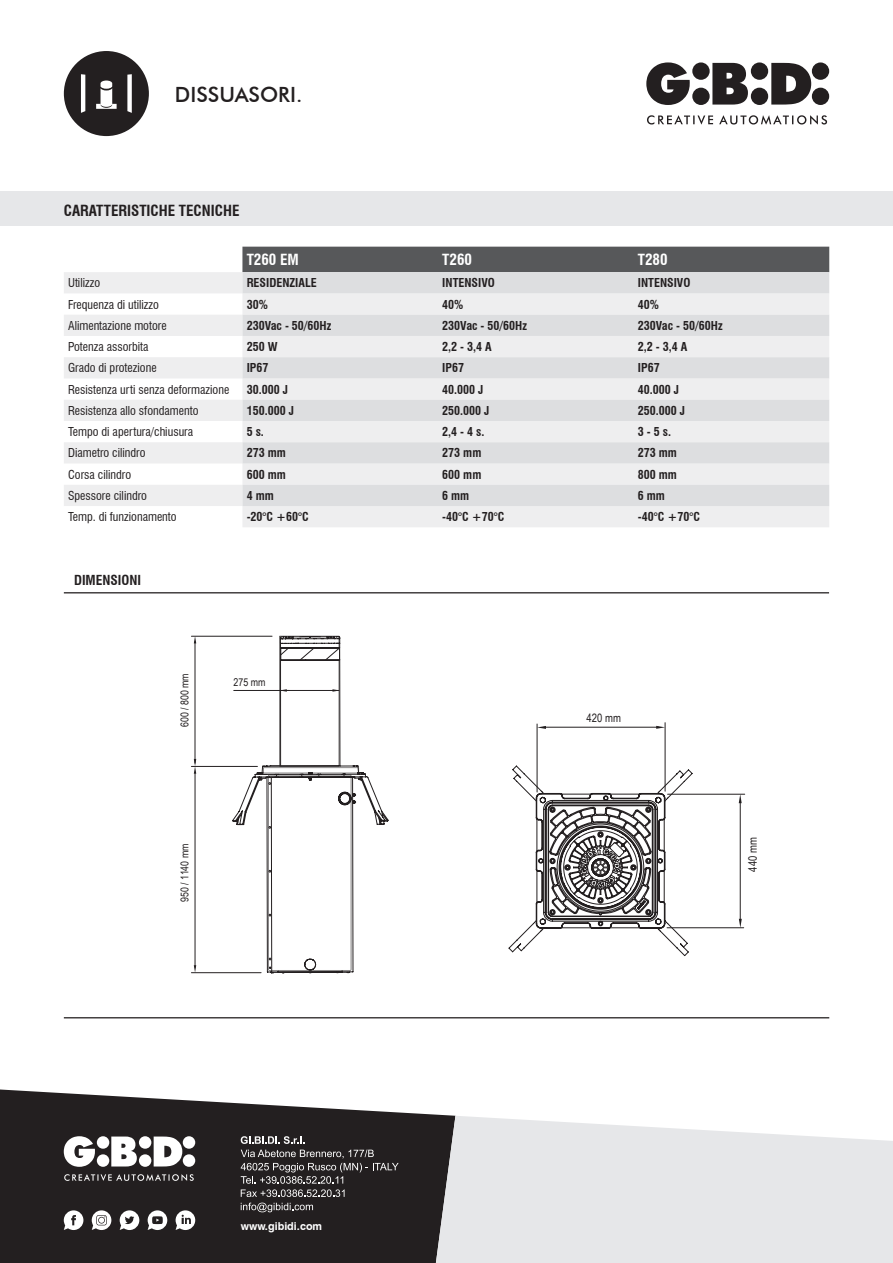
<style>
.page{position:relative;width:893px;height:1263px;background:#fff}
.page>*{position:absolute;margin:0;border:0;box-sizing:border-box;transform-origin:0 0}
.t1{font:500 21px "Futura BT";color:#231f20}
.t2{font:700 condensed 15px "Swiss 721 BT";color:#231f20}
.t3{font:700 condensed 15px "Swiss 721 BT";color:#fff}
.t4{font:700 condensed 13.5px "Swiss 721 BT";color:#231f20}
.t5{font:700 condensed 12px "Swiss 721 BT";color:#231f20}
.t6{font:condensed 12px "Swiss 721 BT";color:#231f20}
.t7{font:11.55px "Arial Narrow";color:#231f20}
.t8{font:10.8px "Arial Narrow";color:#231f20}
.t9{font:700 10.8px "Swiss 721 BT";color:#fff}
</style>
<div class="page">
<svg style="left:0;top:1089px;width:455px;height:174px;background:#3b3738"></svg>
<svg style="left:64px;top:1136px;width:131px;height:45px"></svg>
<svg style="left:64px;top:1210px;width:19px;height:20px"></svg>
<svg style="left:148px;top:1210px;width:19px;height:20px"></svg>
<svg style="left:176px;top:1210px;width:19px;height:20px"></svg>
<svg style="left:120px;top:1210px;width:19px;height:20px"></svg>
<svg style="left:92px;top:1210px;width:19px;height:20px"></svg>
<svg style="left:241px;top:1136px;width:158px;height:76px;background:#3e3a3b"></svg>
<svg style="left:434px;top:1116px;width:459px;height:147px;background:#e3e3e5"></svg>
<div style="left:0;top:191px;width:893px;height:34px;background:#e6e7e9"></div>
<svg style="left:646px;top:62px;width:183px;height:63px"></svg>
<div style="left:64px;top:51px;width:85px;height:85px;background:#231f20;border-radius:50%"></div>
<svg style="left:81px;top:74px;width:51px;height:39px"></svg>
<div style="left:242px;top:247px;width:587px;height:25px;background:#57585a"></div>
<svg style="left:64px;top:272px;width:765px;height:255px;fill:#eeeeef"></svg>
<svg style="left:242px;top:272px;width:587px;height:234px;background:#e4e5e6"></svg>
<hr style="left:64px;top:1017px;width:765px;height:1px;background:#231f20">
<hr style="left:667px;top:927px;width:77px;height:1px;background:#231f20">
<svg style="left:739px;top:919px;width:3px;height:9px"></svg>
<svg style="left:739px;top:795px;width:3px;height:8px"></svg>
<svg style="left:656px;top:726px;width:9px;height:3px"></svg>
<hr style="left:668px;top:794px;width:77px;height:1px;background:#231f20">
<hr style="left:740px;top:801px;width:1px;height:119px;background:#231f20">
<hr style="left:537px;top:724px;width:1px;height:68px;background:#231f20">
<hr style="left:665px;top:723px;width:1px;height:68px;background:#231f20">
<hr style="left:544px;top:727px;width:115px;height:1px;background:#231f20">
<svg style="left:537px;top:726px;width:9px;height:3px"></svg>
<hr style="left:191px;top:766px;width:66px;height:1px;background:#231f20">
<hr style="left:191px;top:636px;width:81px;height:1px;background:#231f20">
<hr style="left:195px;top:642px;width:1px;height:121px;background:#231f20">
<svg style="left:194px;top:759px;width:2px;height:15px"></svg>
<svg style="left:194px;top:636px;width:2px;height:7px"></svg>
<svg style="left:194px;top:965px;width:2px;height:7px"></svg>
<hr style="left:195px;top:773px;width:1px;height:194px;background:#231f20">
<hr style="left:191px;top:972px;width:70px;height:1px;background:#231f20">
<svg style="left:241px;top:636px;width:145px;height:338px"></svg>
<svg style="left:508px;top:765px;width:185px;height:191px"></svg>
<hr style="left:64px;top:592px;width:765px;height:1px;background:#231f20">
<h1 class="t1" style="left:175px;top:81px;width:129px">DISSUASORI.</h1>
<p class="t2" style="left:64px;top:202px;width:177px">CARATTERISTICHE TECNICHE</p>
<p class="t3" style="left:247px;top:251px;width:54px">T260 EM</p>
<p class="t3" style="left:442px;top:251px;width:31px">T260</p>
<p class="t3" style="left:638px;top:251px;width:31px">T280</p>
<p class="t6" style="left:68px;top:276px;width:34px">Utilizzo</p>
<p class="t5" style="left:247px;top:276px;width:72px">RESIDENZIALE</p>
<p class="t5" style="left:442px;top:276px;width:54px">INTENSIVO</p>
<p class="t5" style="left:638px;top:276px;width:54px">INTENSIVO</p>
<p class="t6" style="left:68px;top:297px;width:92px">Frequenza di utilizzo</p>
<p class="t5" style="left:247px;top:297px;width:23px">30%</p>
<p class="t5" style="left:442px;top:297px;width:23px">40%</p>
<p class="t5" style="left:638px;top:297px;width:23px">40%</p>
<p class="t6" style="left:68px;top:318px;width:100px">Alimentazione motore</p>
<p class="t5" style="left:247px;top:318px;width:86px">230Vac - 50/60Hz</p>
<p class="t5" style="left:442px;top:318px;width:86px">230Vac - 50/60Hz</p>
<p class="t5" style="left:638px;top:318px;width:86px">230Vac - 50/60Hz</p>
<p class="t6" style="left:68px;top:340px;width:82px">Potenza assorbita</p>
<p class="t5" style="left:247px;top:340px;width:32px">250 W</p>
<p class="t5" style="left:442px;top:340px;width:51px">2,2 - 3,4 A</p>
<p class="t5" style="left:638px;top:340px;width:51px">2,2 - 3,4 A</p>
<p class="t6" style="left:68px;top:361px;width:90px">Grado di protezione</p>
<p class="t5" style="left:247px;top:361px;width:23px">IP67</p>
<p class="t5" style="left:442px;top:361px;width:23px">IP67</p>
<p class="t5" style="left:638px;top:361px;width:23px">IP67</p>
<p class="t6" style="left:68px;top:382px;width:163px">Resistenza urti senza deformazione</p>
<p class="t5" style="left:247px;top:382px;width:43px">30.000 J</p>
<p class="t5" style="left:442px;top:382px;width:43px">40.000 J</p>
<p class="t5" style="left:638px;top:382px;width:43px">40.000 J</p>
<p class="t6" style="left:68px;top:403px;width:132px">Resistenza allo sfondamento</p>
<p class="t5" style="left:247px;top:403px;width:49px">150.000 J</p>
<p class="t5" style="left:442px;top:403px;width:49px">250.000 J</p>
<p class="t5" style="left:638px;top:403px;width:49px">250.000 J</p>
<p class="t6" style="left:68px;top:425px;width:127px">Tempo di apertura/chiusura</p>
<p class="t5" style="left:247px;top:425px;width:19px">5 s.</p>
<p class="t5" style="left:442px;top:425px;width:44px">2,4 - 4 s.</p>
<p class="t5" style="left:638px;top:425px;width:35px">3 - 5 s.</p>
<p class="t6" style="left:68px;top:446px;width:79px">Diametro cilindro</p>
<p class="t5" style="left:247px;top:446px;width:41px">273 mm</p>
<p class="t5" style="left:442px;top:446px;width:41px">273 mm</p>
<p class="t5" style="left:638px;top:446px;width:41px">273 mm</p>
<p class="t6" style="left:68px;top:467px;width:65px">Corsa cilindro</p>
<p class="t5" style="left:247px;top:467px;width:41px">600 mm</p>
<p class="t5" style="left:442px;top:467px;width:41px">600 mm</p>
<p class="t5" style="left:638px;top:467px;width:41px">800 mm</p>
<p class="t6" style="left:68px;top:488px;width:80px">Spessore cilindro</p>
<p class="t5" style="left:247px;top:488px;width:29px">4 mm</p>
<p class="t5" style="left:442px;top:488px;width:29px">6 mm</p>
<p class="t5" style="left:638px;top:488px;width:29px">6 mm</p>
<p class="t6" style="left:68px;top:510px;width:110px">Temp. di funzionamento</p>
<p class="t5" style="left:247px;top:510px;width:63px">-20°C +60°C</p>
<p class="t5" style="left:442px;top:510px;width:63px">-40°C +70°C</p>
<p class="t5" style="left:638px;top:510px;width:63px">-40°C +70°C</p>
<p class="t4" style="left:74px;top:572px;width:69px">DIMENSIONI</p>
<p class="t8" style="left:177px;top:727px;width:56px;rotate:-90deg">600 / 800 mm</p>
<p class="t8" style="left:234px;top:675px;width:33px">275 mm</p>
<p class="t7" style="left:587px;top:710px;width:36px">420 mm</p>
<p class="t8" style="left:177px;top:902px;width:60px;rotate:-90deg">950 / 1140 mm</p>
<p class="t7" style="left:744px;top:871px;width:36px;rotate:-90deg">440 mm</p>
<p class="t9" style="left:241px;top:1219px;width:83px">www.gibidi.com</p>
</div>
